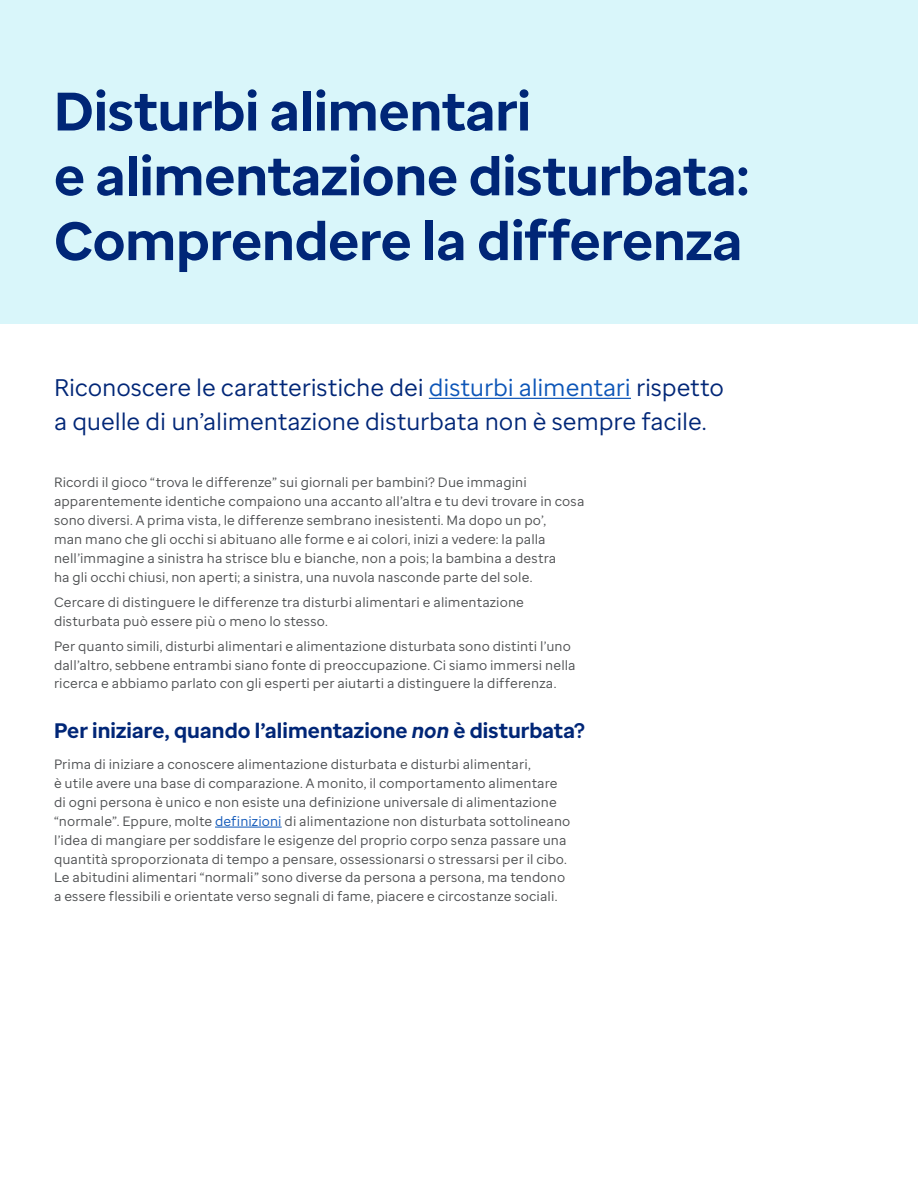
<style>
.page{position:relative;width:918px;height:1188px;background:#fff}
.page>*{position:absolute;margin:0;border:0;box-sizing:border-box;transform-origin:0 0}
.Headline{font:700 54px/64.8px "Enterprise Sans";color:#002677}
.Intro{font:24px/33.6px "Enterprise Sans";letter-spacing:-.005em;color:#002677}
.Subhead{font:700 21px "Enterprise Sans";letter-spacing:.005em;color:#002677}
.Arial-Body{font:13.5px/18.9px "Enterprise Sans";letter-spacing:.01em;color:#4b4d4f}
.Body{font:13.5px/18.9px "Enterprise Sans";letter-spacing:.01em;color:#4b4d4f}
.s1{color:#0c55b8}
.s2{font-style:italic}
</style>
<div class="page">
<div style="left:0;top:0;width:918px;height:324px;background:#d9f6fa"></div>
<hr style="left:215px;top:827px;width:67px;height:1px;background:#0c55b8">
<hr style="left:429px;top:398px;width:202px;height:1px;background:#0c55b8">
<p class="Headline" style="left:54px;top:79px;width:697px">Disturbi alimentari<br>e alimentazione disturbata:<br>Comprendere la differenza</p>
<p class="Intro" style="left:54px;top:370px;width:671px">Riconoscere le caratteristiche dei <span class="s1">disturbi alimentari</span> rispetto a quelle di un’alimentazione disturbata non è sempre facile.</p>
<p class="Arial-Body" style="left:54px;top:473px;width:532px">Ricordi il gioco “trova le differenze” sui giornali per bambini? Due immagini apparentemente identiche compaiono una accanto all’altra e tu devi trovare in cosa sono diversi. A prima vista, le differenze sembrano inesistenti. Ma dopo un po’,<br>man mano che gli occhi si abituano alle forme e ai colori, inizi a vedere: la palla nell’immagine a sinistra ha strisce blu e bianche, non a pois; la bambina a destra<br>ha gli occhi chiusi, non aperti; a sinistra, una nuvola nasconde parte del sole.</p>
<p class="Arial-Body" style="left:54px;top:592px;width:472px">Cercare di distinguere le differenze tra disturbi alimentari e alimentazione disturbata può essere più o meno lo stesso.</p>
<p class="Arial-Body" style="left:54px;top:636px;width:523px">Per quanto simili, disturbi alimentari e alimentazione disturbata sono distinti l’uno dall’altro, sebbene entrambi siano fonte di preoccupazione. Ci siamo immersi nella ricerca e abbiamo parlato con gli esperti per aiutarti a distinguere la differenza.</p>
<p class="Subhead" style="left:54px;top:717px;width:532px">Per iniziare, quando l’alimentazione <span class="s2">non</span> è disturbata?</p>
<p class="Body" style="left:54px;top:755px;width:518px">Prima di iniziare a conoscere alimentazione disturbata e disturbi alimentari,<br>è utile avere una base di comparazione. A monito, il comportamento alimentare di ogni persona è unico e non esiste una definizione universale di alimentazione “normale”. Eppure, molte <span class="s1">definizioni</span> di alimentazione non disturbata sottolineano l’idea di mangiare per soddisfare le esigenze del proprio corpo senza passare una quantità sproporzionata di tempo a pensare, ossessionarsi o stressarsi per il cibo.<br>Le abitudini alimentari “normali” sono diverse da persona a persona, ma tendono a essere flessibili e orientate verso segnali di fame, piacere e circostanze sociali.</p>
</div>
